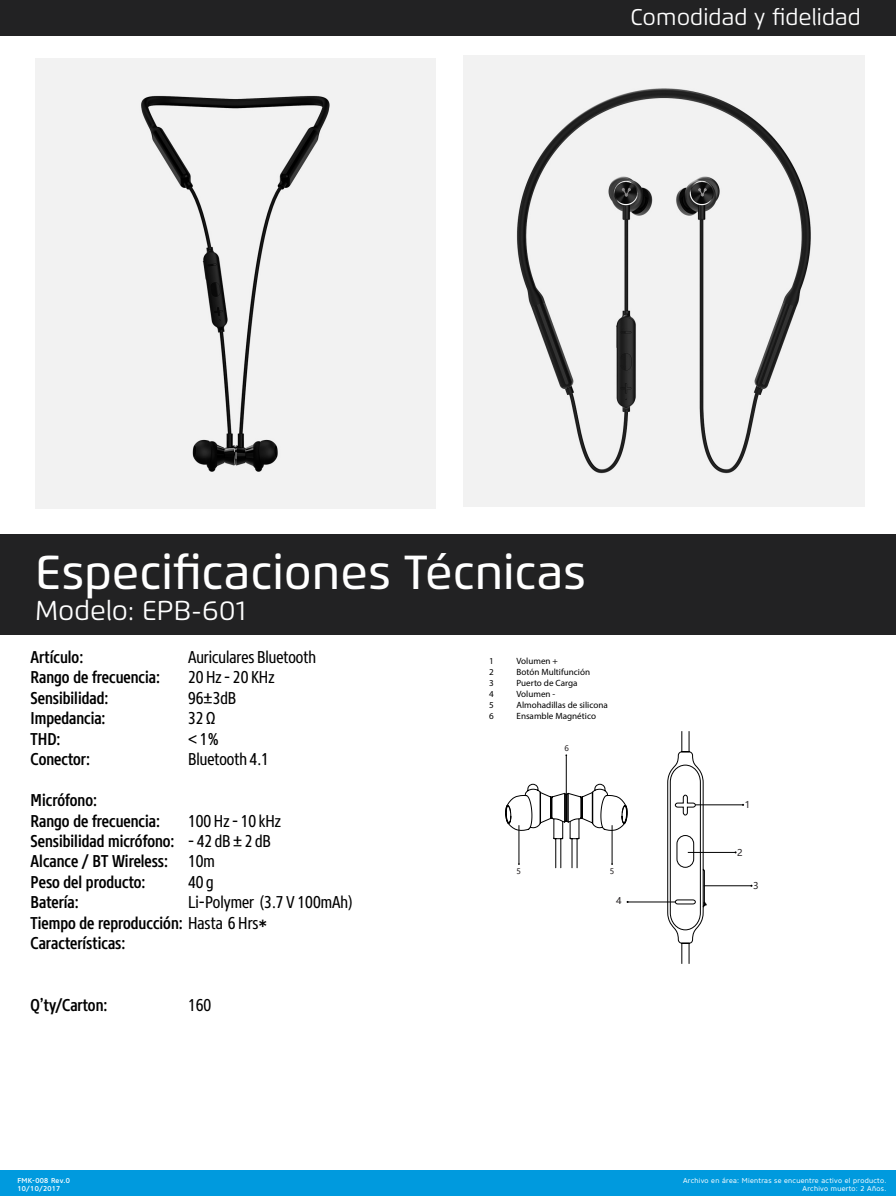
<style>
.page{position:relative;width:896px;height:1196px;background:#fff}
.page>*{position:absolute;margin:0;border:0;box-sizing:border-box;transform-origin:0 0}
.t1{font:500 47.69px "Flexo";color:#fff}
.t2{font:27.21px "Flexo";color:#fff}
.t3{font:22.75px "Flexo";color:#fff}
.t4{font:500 17.06px/20.5px "Core Sans N57 Cn";color:#000}
.t5{font:17.06px "Core Sans N47 Cn";color:#000}
.t6{font:9.28px "Microsoft Ya Hei";color:#262223}
.t7{font:9.01px "Myriad Pro";color:#000}
.t8{font:7.61px "Microsoft Ya Hei";color:#262223}
.t9{font:7px/7.9px "Core Sans N45";letter-spacing:.04em;color:#fff;text-align:right}
.t10{font:500 7px/7.9px "Core Sans N55";letter-spacing:.04em;color:#fff}
.s1{font-family:"Core Sans N47 Cn";font-weight:400}
</style>
<div class="page">
<div style="left:0;top:1170px;width:896px;height:25px;background:#009ade"></div>
<div style="left:0;top:534px;width:896px;height:100px;background:#222223"></div>
<div style="left:0;top:0;width:896px;height:35px;background:#222223"></div>
<div style="left:35px;top:59px;width:401px;height:449px;background:#f2f2f2"></div>
<img style="left:464px;top:56px;width:400px;height:450px">
<svg style="left:667px;top:731px;width:40px;height:232px"></svg>
<hr style="left:628px;top:901px;width:47px;height:1px;background:#000">
<hr style="left:704px;top:885px;width:48px;height:1px;background:#000">
<hr style="left:688px;top:852px;width:48px;height:1px;background:#000">
<hr style="left:695px;top:804px;width:48px;height:1px;background:#000">
<hr style="left:566px;top:755px;width:1px;height:39px;background:#000">
<svg style="left:505px;top:783px;width:123px;height:85px"></svg>
<h3 class="t3" style="left:631px;top:3px;width:232px">Comodidad y fidelidad</h3>
<h1 class="t1" style="left:35px;top:543px;width:553px">Especificaciones Técnicas</h1>
<h2 class="t2" style="left:35px;top:594px;width:212px">Modelo: EPB-601</h2>
<p class="t4" style="left:31px;top:646px;width:54px">Artículo:</p>
<p class="t5" style="left:188px;top:646px;width:129px">Auriculares Bluetooth</p>
<p class="t4" style="left:31px;top:667px;width:131px">Rango de frecuencia:</p>
<p class="t5" style="left:188px;top:667px;width:88px">20 Hz- 20 KHz</p>
<p class="t4" style="left:31px;top:687px;width:79px">Sensibilidad:</p>
<p class="t5" style="left:188px;top:687px;width:50px">96±3dB</p>
<p class="t4" style="left:31px;top:708px;width:77px">Impedancia:</p>
<p class="t5" style="left:188px;top:707px;width:29px">32Ω</p>
<p class="t4" style="left:31px;top:728px;width:31px">THD:</p>
<p class="t5" style="left:188px;top:728px;width:33px">&lt;1%</p>
<p class="t4" style="left:31px;top:749px;width:61px">Conector:</p>
<p class="t5" style="left:188px;top:748px;width:82px">Bluetooth 4.1</p>
<p class="t4" style="left:31px;top:789px;width:131px">Micrófono:<br>Rango de frecuencia:</p>
<p class="t5" style="left:188px;top:810px;width:94px">100 Hz- 10 kHz</p>
<p class="t4" style="left:31px;top:830px;width:242px">Sensibilidad micrófono: <span class="s1">- 42 dB ± 2 dB<br></span>Alcance / BT Wireless: <span class="s1">10m<br></span>Peso del producto:</p>
<p class="t5" style="left:188px;top:871px;width:27px">40g</p>
<p class="t4" style="left:31px;top:892px;width:50px">Batería:</p>
<p class="t5" style="left:188px;top:891px;width:167px">Li-Polymer (3.7 V 100mAh)</p>
<p class="t4" style="left:31px;top:912px;width:238px">Tiempo de reproducción: <span class="s1">Hasta 6 Hrs*<br></span>Características:</p>
<p class="t4" style="left:31px;top:994px;width:78px">Q’ty/Carton:</p>
<p class="t5" style="left:188px;top:994px;width:25px">160</p>
<p class="t7" style="left:489px;top:655px;width:6px">1</p>
<p class="t7" style="left:517px;top:655px;width:43px">Volumen +</p>
<p class="t7" style="left:489px;top:666px;width:6px">2</p>
<p class="t7" style="left:517px;top:666px;width:75px">Botón Multifunción</p>
<p class="t7" style="left:489px;top:677px;width:6px">3</p>
<p class="t7" style="left:517px;top:677px;width:62px">Puerto de Carga</p>
<p class="t7" style="left:489px;top:688px;width:6px">4</p>
<p class="t7" style="left:517px;top:688px;width:40px">Volumen -</p>
<p class="t7" style="left:489px;top:699px;width:6px">5</p>
<p class="t7" style="left:517px;top:699px;width:93px">Almohadillas de silicona</p>
<p class="t7" style="left:489px;top:710px;width:6px">6</p>
<p class="t7" style="left:517px;top:710px;width:81px">Ensamble Magnético</p>
<p class="t8" style="left:565px;top:743px;width:6px">6</p>
<p class="t8" style="left:517px;top:865px;width:6px">5</p>
<p class="t8" style="left:610px;top:865px;width:6px">5</p>
<p class="t6" style="left:616px;top:894px;width:7px">4</p>
<p class="t6" style="left:745px;top:798px;width:7px">1</p>
<p class="t6" style="left:737px;top:846px;width:7px">2</p>
<p class="t6" style="left:753px;top:879px;width:7px">3</p>
<p class="t10" style="left:18px;top:1176px;width:54px">FMK-008 Rev.0<br>10/10/2017</p>
<p class="t9" style="left:683px;top:1176px;width:205px">Archivo en área: Mientras se encuentre activo el producto.<br>Archivo muerto: 2 Años.</p>
</div>
